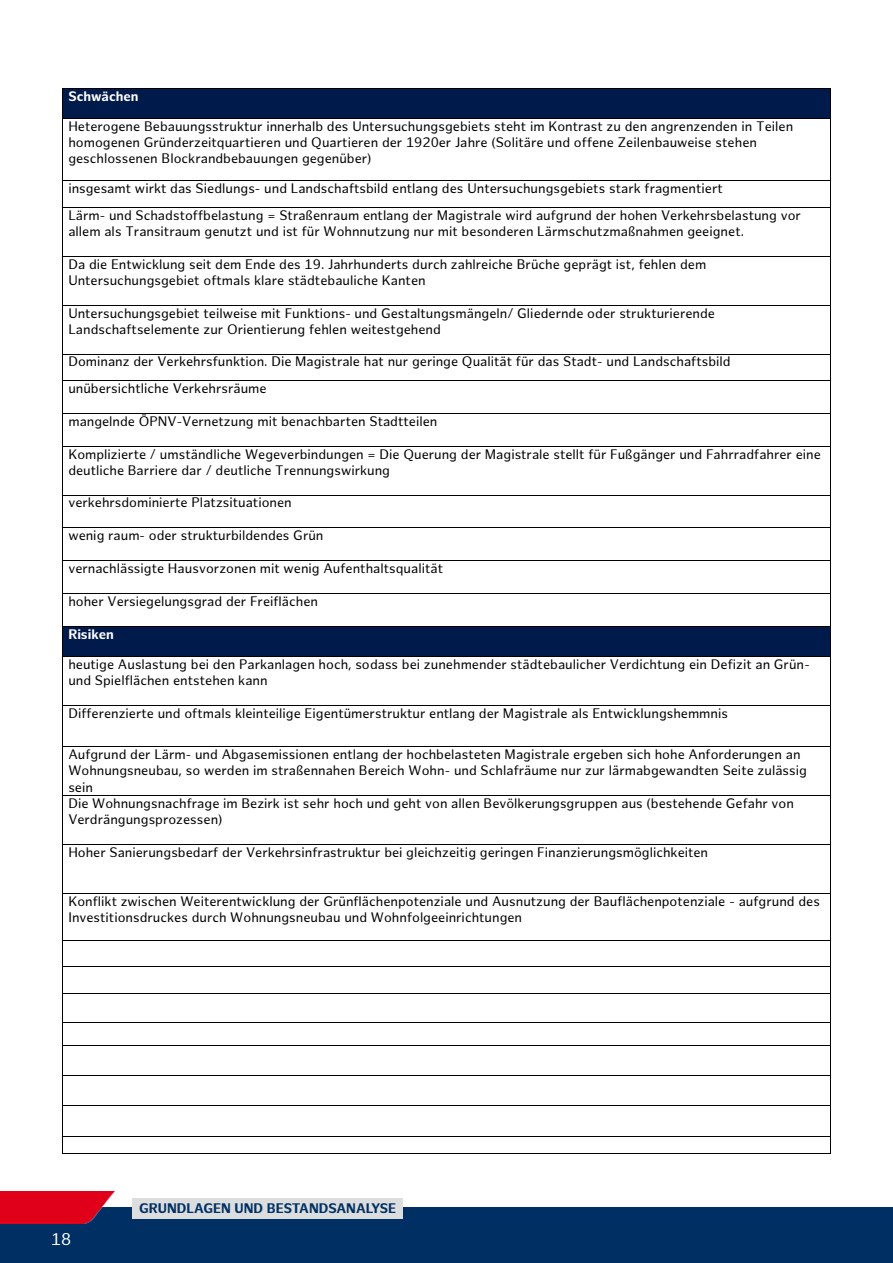
<style>
.page{position:relative;width:893px;height:1263px;background:#fff}
.page>*{position:absolute;margin:0;border:0;box-sizing:border-box;transform-origin:0 0}
.t1{font:16.5px "Hamburg Sans";color:#fff}
.t2{font:700 13.5px "Hamburg Sans";color:#003063}
.t3{font:13.35px/16px "Hamburg Sans";color:#000}
.t4{font:700 13.35px "Hamburg Sans";letter-spacing:-.005em;color:#fff}
</style>
<div class="page">
<div style="left:68px;top:89px;width:757px;height:29px;background:#001a4b"></div>
<hr style="left:63px;top:88px;width:767px;height:1px;background:#000">
<hr style="left:62px;top:88px;width:1px;height:30px;background:#000">
<hr style="left:830px;top:88px;width:1px;height:30px;background:#000">
<hr style="left:63px;top:118px;width:767px;height:1px;background:#000">
<hr style="left:62px;top:119px;width:1px;height:61px;background:#000">
<hr style="left:830px;top:119px;width:1px;height:61px;background:#000">
<hr style="left:63px;top:180px;width:767px;height:1px;background:#000">
<svg style="left:62px;top:180px;width:1px;height:28px"></svg>
<hr style="left:63px;top:207px;width:767px;height:1px;background:#000">
<svg style="left:830px;top:180px;width:1px;height:28px"></svg>
<hr style="left:62px;top:208px;width:1px;height:48px;background:#000">
<hr style="left:830px;top:208px;width:1px;height:48px;background:#000">
<hr style="left:63px;top:256px;width:767px;height:1px;background:#000">
<hr style="left:62px;top:257px;width:1px;height:48px;background:#000">
<hr style="left:830px;top:257px;width:1px;height:48px;background:#000">
<hr style="left:63px;top:305px;width:767px;height:1px;background:#000">
<hr style="left:62px;top:305px;width:1px;height:49px;background:#000">
<hr style="left:830px;top:305px;width:1px;height:49px;background:#000">
<hr style="left:63px;top:354px;width:767px;height:1px;background:#000">
<svg style="left:62px;top:354px;width:1px;height:27px"></svg>
<hr style="left:63px;top:380px;width:767px;height:1px;background:#000">
<svg style="left:830px;top:354px;width:1px;height:27px"></svg>
<hr style="left:62px;top:381px;width:1px;height:32px;background:#000">
<hr style="left:830px;top:381px;width:1px;height:32px;background:#000">
<hr style="left:63px;top:413px;width:767px;height:1px;background:#000">
<hr style="left:62px;top:414px;width:1px;height:32px;background:#000">
<hr style="left:830px;top:414px;width:1px;height:32px;background:#000">
<hr style="left:63px;top:446px;width:767px;height:1px;background:#000">
<hr style="left:62px;top:447px;width:1px;height:48px;background:#000">
<hr style="left:830px;top:447px;width:1px;height:48px;background:#000">
<hr style="left:63px;top:495px;width:767px;height:1px;background:#000">
<hr style="left:62px;top:495px;width:1px;height:33px;background:#000">
<hr style="left:830px;top:495px;width:1px;height:33px;background:#000">
<hr style="left:63px;top:528px;width:767px;height:1px;background:#000">
<hr style="left:62px;top:528px;width:1px;height:32px;background:#000">
<hr style="left:830px;top:528px;width:1px;height:32px;background:#000">
<hr style="left:63px;top:560px;width:767px;height:1px;background:#000">
<hr style="left:62px;top:561px;width:1px;height:32px;background:#000">
<hr style="left:830px;top:561px;width:1px;height:32px;background:#000">
<hr style="left:63px;top:593px;width:767px;height:1px;background:#000">
<hr style="left:62px;top:594px;width:1px;height:32px;background:#000">
<hr style="left:830px;top:594px;width:1px;height:32px;background:#000">
<div style="left:68px;top:626px;width:757px;height:30px;background:#001a4b"></div>
<hr style="left:63px;top:626px;width:767px;height:1px;background:#000">
<hr style="left:62px;top:626px;width:1px;height:30px;background:#000">
<hr style="left:830px;top:626px;width:1px;height:30px;background:#000">
<hr style="left:63px;top:656px;width:767px;height:1px;background:#000">
<hr style="left:62px;top:656px;width:1px;height:49px;background:#000">
<hr style="left:830px;top:656px;width:1px;height:49px;background:#000">
<hr style="left:63px;top:705px;width:767px;height:1px;background:#000">
<hr style="left:62px;top:705px;width:1px;height:42px;background:#000">
<hr style="left:830px;top:705px;width:1px;height:42px;background:#000">
<hr style="left:63px;top:747px;width:767px;height:1px;background:#000">
<hr style="left:62px;top:747px;width:1px;height:48px;background:#000">
<hr style="left:830px;top:747px;width:1px;height:48px;background:#000">
<hr style="left:63px;top:795px;width:767px;height:1px;background:#000">
<hr style="left:62px;top:796px;width:1px;height:48px;background:#000">
<hr style="left:830px;top:796px;width:1px;height:48px;background:#000">
<hr style="left:63px;top:844px;width:767px;height:1px;background:#000">
<hr style="left:62px;top:845px;width:1px;height:49px;background:#000">
<hr style="left:830px;top:845px;width:1px;height:49px;background:#000">
<hr style="left:63px;top:894px;width:767px;height:1px;background:#000">
<hr style="left:62px;top:894px;width:1px;height:46px;background:#000">
<hr style="left:830px;top:894px;width:1px;height:46px;background:#000">
<hr style="left:63px;top:940px;width:767px;height:1px;background:#000">
<hr style="left:63px;top:966px;width:767px;height:1px;background:#000">
<hr style="left:63px;top:994px;width:767px;height:1px;background:#000">
<hr style="left:63px;top:1022px;width:767px;height:1px;background:#000">
<svg style="left:62px;top:940px;width:1px;height:106px"></svg>
<hr style="left:63px;top:1045px;width:767px;height:1px;background:#000">
<svg style="left:830px;top:940px;width:1px;height:106px"></svg>
<hr style="left:62px;top:1046px;width:1px;height:30px;background:#000">
<hr style="left:830px;top:1046px;width:1px;height:30px;background:#000">
<hr style="left:63px;top:1076px;width:767px;height:1px;background:#000">
<hr style="left:62px;top:1076px;width:1px;height:30px;background:#000">
<hr style="left:830px;top:1076px;width:1px;height:30px;background:#000">
<hr style="left:63px;top:1106px;width:767px;height:1px;background:#000">
<hr style="left:62px;top:1106px;width:1px;height:30px;background:#000">
<hr style="left:830px;top:1106px;width:1px;height:30px;background:#000">
<hr style="left:63px;top:1136px;width:767px;height:1px;background:#000">
<svg style="left:62px;top:1136px;width:1px;height:18px"></svg>
<hr style="left:63px;top:1153px;width:767px;height:1px;background:#000">
<svg style="left:830px;top:1136px;width:1px;height:18px"></svg>
<div style="left:0;top:1208px;width:893px;height:55px;background:#003063"></div>
<img style="left:0;top:1191px;width:115px;height:33px">
<div style="left:132px;top:1198px;width:270px;height:20px;background:#dcddde"></div>
<p class="t4" style="left:68px;top:88px;width:72px">Schwächen</p>
<p class="t3" style="left:68px;top:119px;width:726px">Heterogene Bebauungsstruktur innerhalb des Untersuchungsgebiets steht im Kontrast zu den angrenzenden in Teilen homogenen Gründerzeitquartieren und Quartieren der 1920er Jahre (Solitäre und offene Zeilenbauweise stehen geschlossenen Blockrandbebauungen gegenüber)</p>
<p class="t3" style="left:68px;top:175px;width:734px;line-height:27.2px">insgesamt wirkt das Siedlungs- und Landschaftsbild entlang des Untersuchungsgebiets stark fragmentiert<br>Lärm- und Schadstoffbelastung = Straßenraum entlang der Magistrale wird aufgrund der hohen Verkehrsbelastung vor</p>
<p class="t3" style="left:68px;top:224px;width:677px">allem als Transitraum genutzt und ist für Wohnnutzung nur mit besonderen Lärmschutzmaßnahmen geeignet.</p>
<p class="t3" style="left:68px;top:257px;width:639px">Da die Entwicklung seit dem Ende des 19. Jahrhunderts durch zahlreiche Brüche geprägt ist, fehlen dem<br>Untersuchungsgebiet oftmals klare städtebauliche Kanten</p>
<p class="t3" style="left:68px;top:305px;width:648px">Untersuchungsgebiet teilweise mit Funktions- und Gestaltungsmängeln/ Gliedernde oder strukturierende<br>Landschaftselemente zur Orientierung fehlen weitestgehend</p>
<p class="t3" style="left:68px;top:349px;width:664px;line-height:26.8px">Dominanz der Verkehrsfunktion. Die Magistrale hat nur geringe Qualität für das Stadt- und Landschaftsbild unübersichtliche Verkehrsräume</p>
<p class="t3" style="left:68px;top:414px;width:371px">mangelnde ÖPNV-Vernetzung mit benachbarten Stadtteilen</p>
<p class="t3" style="left:68px;top:446px;width:754px">Komplizierte / umständliche Wegeverbindungen = Die Querung der Magistrale stellt für Fußgänger und Fahrradfahrer eine deutliche Barriere dar / deutliche Trennungswirkung</p>
<p class="t3" style="left:68px;top:495px;width:225px">verkehrsdominierte Platzsituationen</p>
<p class="t3" style="left:68px;top:528px;width:257px">wenig raum- oder strukturbildendes Grün</p>
<p class="t3" style="left:68px;top:561px;width:376px">vernachlässigte Hausvorzonen mit wenig Aufenthaltsqualität</p>
<p class="t3" style="left:68px;top:594px;width:251px">hoher Versiegelungsgrad der Freiflächen</p>
<p class="t4" style="left:68px;top:626px;width:47px">Risiken</p>
<p class="t3" style="left:68px;top:656px;width:743px">heutige Auslastung bei den Parkanlagen hoch, sodass bei zunehmender städtebaulicher Verdichtung ein Defizit an Grün&shy;und Spielflächen entstehen kann</p>
<p class="t3" style="left:68px;top:705px;width:661px">Differenzierte und oftmals kleinteilige Eigentümerstruktur entlang der Magistrale als Entwicklungshemmnis</p>
<p class="t3" style="left:68px;top:747px;width:740px">Aufgrund der Lärm- und Abgasemissionen entlang der hochbelasteten Magistrale ergeben sich hohe Anforderungen an Wohnungsneubau, so werden im straßennahen Bereich Wohn- und Schlafräume nur zur lärmabgewandten Seite zulässig sein<br>Die Wohnungsnachfrage im Bezirk ist sehr hoch und geht von allen Bevölkerungsgruppen aus (bestehende Gefahr von Verdrängungsprozessen)</p>
<p class="t3" style="left:68px;top:845px;width:641px">Hoher Sanierungsbedarf der Verkehrsinfrastruktur bei gleichzeitig geringen Finanzierungsmöglichkeiten</p>
<p class="t3" style="left:68px;top:894px;width:753px">Konflikt zwischen Weiterentwicklung der Grünflächenpotenziale und Ausnutzung der Bauflächenpotenziale - aufgrund des<br>Investitionsdruckes durch Wohnungsneubau und Wohnfolgeeinrichtungen</p>
<p class="t1" style="left:51px;top:1230px;width:22px">18</p>
<p class="t2" style="left:139px;top:1201px;width:258px">GRUNDLAGEN UND BESTANDSANALYSE</p>
</div>
